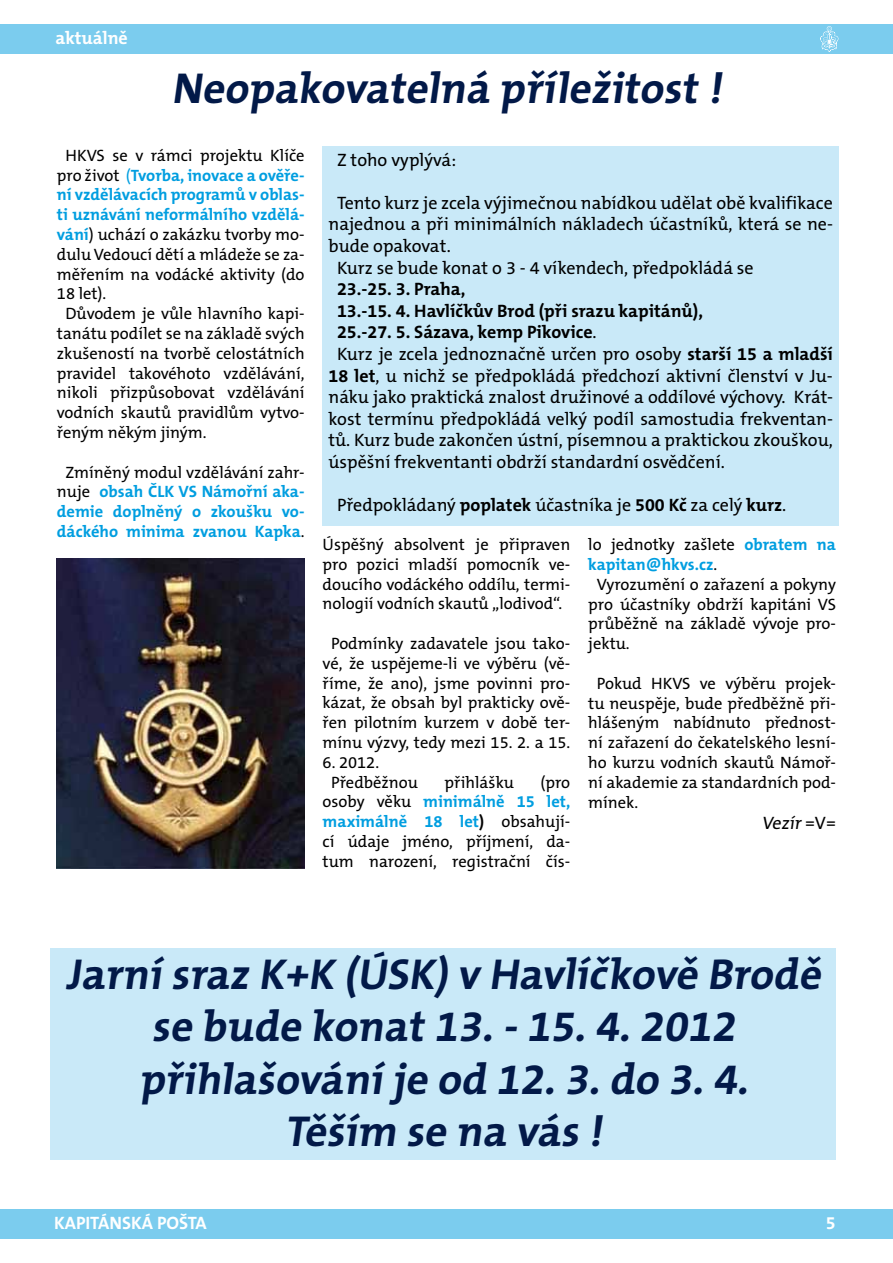
<style>
.page{position:relative;width:893px;height:1263px;background:#fff}
.page>*{position:absolute;margin:0;border:0;box-sizing:border-box;transform-origin:0 0}
.t1{font:700 43.5px/52.2px "The Mix CE B7";letter-spacing:-.16em;color:#021948;text-align:center}
.t2{font:18px/21.6px "The Mix CE B5 Plain";color:#000;text-align:justify}
.t3{font:700 18px/21.6px "The Mix CE B7";color:#000}
.t4{font:700 18px "The Mix CE B7";color:#fff}
.t5{font:16.5px/19.8px "The Mix CE B5 Plain";color:#000;text-align:justify}
.t6{font:700 16.5px/19.8px "The Mix CE B7";color:#009ee0;text-align:justify}
.s1{font-family:"The Mix CE B5 Plain";font-weight:400;color:#000}
.s2{font-family:"The Mix CE B5 Plain";font-weight:400}
.s3{font-family:"The Mix CE B7";font-weight:700;color:#009ee0}
.s4{font-family:"The Mix CE B7";font-weight:700}
.s5{color:#000}
</style>
<div class="page">
<div style="left:0;top:1209px;width:893px;height:30px;background:#7bccee"></div>
<div style="left:0;top:24px;width:893px;height:30px;background:#7bccee"></div>
<svg style="left:820px;top:26px;width:19px;height:26px"></svg>
<div style="left:51px;top:948px;width:785px;height:211px;background:#c9e9f8"></div>
<div style="left:322px;top:146px;width:517px;height:380px;background:#c9e9f8"></div>
<img style="left:57px;top:559px;width:248px;height:310px">
<p class="t4" style="left:55px;top:28px;width:74px">aktuálně</p>
<h1 class="t1" style="left:171px;top:64px;width:559px">Neopakovatelná příležitost !</h1>
<p class="t5" style="left:65px;top:146px;width:241px">HKVS se v rámci projektu Klíče</p>
<p class="t6" style="left:57px;top:166px;width:249px"><span class="s1">pro život</span> <span class="s2">(</span>Tvorba, inovace a ověře&shy;ní vzdělávacích programů v oblas&shy;ti uznávání neformálního vzdělá-</p>
<p class="t5" style="left:57px;top:225px;width:249px"><span class="s3">vání</span>) uchází o zakázku tvorby mo-</p>
<p class="t5" style="left:57px;top:245px;width:249px">dulu Vedoucí dětí a mládeže se za-</p>
<p class="t5" style="left:57px;top:265px;width:249px">měřením na vodácké aktivity (do</p>
<p class="t5" style="left:57px;top:285px;width:51px">18 let).</p>
<p class="t5" style="left:65px;top:305px;width:241px">Důvodem je vůle hlavního kapi-</p>
<p class="t5" style="left:57px;top:324px;width:249px">tanátu podílet se na základě svých</p>
<p class="t5" style="left:57px;top:344px;width:249px">zkušeností na tvorbě celostátních</p>
<p class="t5" style="left:57px;top:364px;width:249px">pravidel takovéhoto vzdělávání,</p>
<p class="t5" style="left:57px;top:384px;width:249px">nikoli přizpůsobovat vzdělávání</p>
<p class="t5" style="left:57px;top:404px;width:249px">vodních skautů pravidlům vytvo-</p>
<p class="t5" style="left:57px;top:423px;width:151px">řeným někým jiným.</p>
<p class="t5" style="left:65px;top:463px;width:241px">Zmíněný modul vzdělávání zahr-</p>
<p class="t6" style="left:57px;top:483px;width:249px"><span class="s1">nuje</span> obsah ČLK VS Námořní aka&shy;demie doplněný o zkoušku vo&shy;dáckého minima zvanou Kapka<span class="s1">.</span></p>
<p class="t2" style="left:337px;top:150px;width:121px">Z toho vyplývá:</p>
<p class="t2" style="left:337px;top:193px;width:497px">Tento kurz je zcela výjimečnou nabídkou udělat obě kvalifikace</p>
<p class="t2" style="left:329px;top:215px;width:506px">najednou a při minimálních nákladech účastníků, která se ne-</p>
<p class="t2" style="left:329px;top:236px;width:124px">bude opakovat.</p>
<p class="t2" style="left:337px;top:258px;width:418px">Kurz se bude konat o 3 - 4 víkendech, předpokládá se</p>
<p class="t3" style="left:337px;top:279px;width:368px">23.-25. 3. Praha,<br>13.-15. 4. Havlíčkův Brod (při srazu kapitánů),<br>25.-27. 5. Sázava, kemp Pikovice<span class="s2">.</span></p>
<p class="t2" style="left:329px;top:344px;width:506px;text-indent:8px">Kurz je zcela jednoznačně určen pro osoby <span class="s4">starší 15 a mladší 18 let</span>, u nichž se předpokládá předchozí aktivní členství v Ju&shy;náku jako praktická znalost družinové a oddílové výchovy. Krát&shy;kost termínu předpokládá velký podíl samostudia frekventan&shy;tů. Kurz bude zakončen ústní, písemnou a praktickou zkouškou, úspěšní frekventanti obdrží standardní osvědčení.</p>
<p class="t2" style="left:337px;top:495px;width:451px">Předpokládaný <span class="s4">poplatek</span> účastníka je <span class="s4">500 Kč</span> za celý <span class="s4">kurz</span>.</p>
<p class="t5" style="left:323px;top:535px;width:249px">Úspěšný absolvent je připraven pro pozici mladší pomocník ve&shy;doucího vodáckého oddílu, termi&shy;nologií vodních skautů „lodivod“.</p>
<p class="t5" style="left:323px;top:634px;width:249px;text-align:center">Podmínky zadavatele jsou tako&shy;vé, že uspějeme-li ve výběru (vě&shy;říme, že ano), jsme povinni pro&shy;kázat, že obsah byl prakticky ově&shy;řen pilotním kurzem v době ter&shy;mínu výzvy, tedy mezi 15. 2. a 15.</p>
<p class="t5" style="left:331px;top:753px;width:88px;text-indent:-8px">6. 2012.<br>Předběžnou</p>
<p class="t5" style="left:588px;top:536px;width:249px">lo jednotky zašlete <span class="s3">obratem na</span></p>
<p class="t6" style="left:588px;top:555px;width:130px">kapitan@hkvs.cz<span class="s1">.</span></p>
<p class="t5" style="left:588px;top:575px;width:249px;text-indent:8px">Vyrozumění o zařazení a pokyny pro účastníky obdrží kapitáni VS průběžně na základě vývoje pro&shy;jektu.</p>
<p class="t5" style="left:588px;top:674px;width:249px;text-indent:8px">Pokud HKVS ve výběru projek&shy;tu neuspěje, bude předběžně při&shy;hlášeným nabídnuto přednost&shy;ní zařazení do čekatelského lesní&shy;ho kurzu vodních skautů Námoř&shy;ní akademie za standardních pod&shy;mínek.</p>
<p class="t2" style="left:762px;top:813px;width:76px">Vezír = V =</p>
<p class="t5" style="left:445px;top:773px;width:71px">přihlášku</p>
<p class="t5" style="left:540px;top:773px;width:31px">(pro</p>
<p class="t6" style="left:323px;top:793px;width:249px"><span class="s1">osoby věku</span> minimálně 15 let, maximálně 18 let<span class="s5">)</span> <span class="s1">obsahují-</span></p>
<p class="t5" style="left:323px;top:832px;width:249px">cí údaje jméno, příjmení, da&shy;tum narození, registrační čís-</p>
<h1 class="t1" style="left:66px;top:950px;width:763px">Jarnísraz K+K (ÚSK)v Havlíčkově Brodě se bude konat 13.- 15.4.2012 přihlašováníje od 12.3.do 3.4.<br>Těším se na vás !</h1>
<p class="t4" style="left:54px;top:1213px;width:154px">KAPITÁNSKÁ POŠTA</p>
<p class="t4" style="left:826px;top:1213px;width:11px">5</p>
</div>
